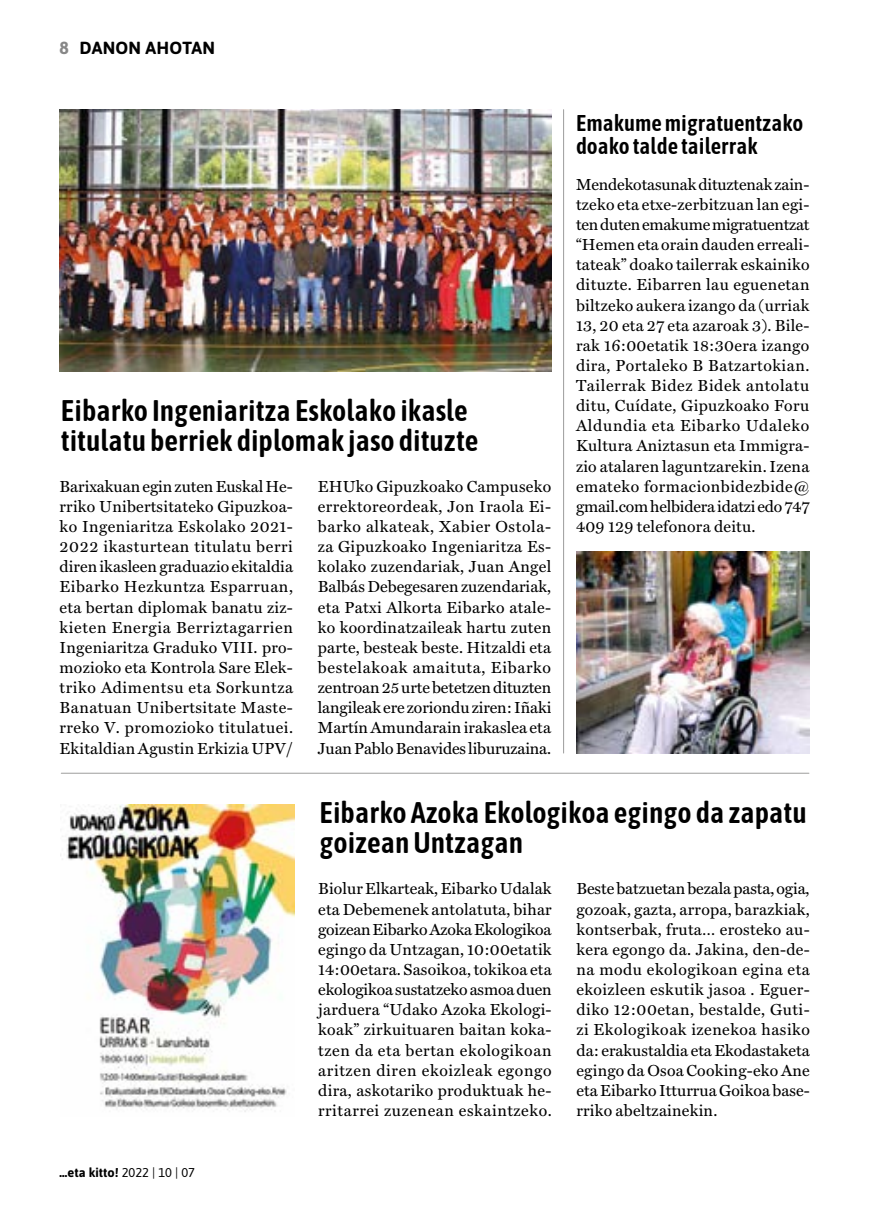
<style>
.page{position:relative;width:869px;height:1216px;background:#fff}
.page>*{position:absolute;margin:0;border:0;box-sizing:border-box;transform-origin:0 0}
.t1{font:600 29.75px/29.8px "Asap Condensed";color:#000}
.t2{font:600 22.75px/22.8px "Asap Condensed";color:#000}
.t3{font:700 17.5px "Asap";letter-spacing:.01em;color:#000}
.t4{font:16.1px/20.1px "Miller Text Roman";letter-spacing:.015em;color:#000;text-align:justify}
.t5{font:700 12.78px "Asap";color:#000}
.s1{color:#878787}
.s2{font-weight:400}
</style>
<div class="page">
<img style="left:62px;top:804px;width:232px;height:308px">
<hr style="left:563px;top:110px;width:1px;height:643px;background:#9d9d9c">
<hr style="left:61px;top:772px;width:747px;height:1px;background:#9d9d9c">
<img style="left:60px;top:109px;width:491px;height:263px">
<img style="left:576px;top:551px;width:233px;height:202px">
<p class="t3" style="left:60px;top:36px;width:157px"><span class="s1">8</span> DANON AHOTAN</p>
<h1 class="t1" style="left:61px;top:395px;width:419px">Eibarko Ingeniaritza Eskolako ikasle titulatu berriek diplomak jaso dituzte</h1>
<p class="t4" style="left:60px;top:476px;width:235px">Barixakuan egin zuten Euskal He&shy;rriko Unibertsitateko Gipuzkoa&shy;ko Ingeniaritza Eskolako 2021- 2022 ikasturtean titulatu berri diren ikasleen graduazio ekitaldia Eibarko Hezkuntza Esparruan, eta bertan diplomak banatu ziz&shy;kieten Energia Berriztagarrien Ingeniaritza Graduko VIII. pro&shy;mozioko eta Kontrola Sare Elek&shy;triko Adimentsu eta Sorkuntza Banatuan Unibertsitate Maste&shy;rreko V. promozioko titulatuei.<br>Ekitaldian Agustin Erkizia UPV/</p>
<p class="t4" style="left:317px;top:476px;width:235px">EHUko Gipuzkoako Campuseko errektoreordeak, Jon Iraola Ei&shy;barko alkateak, Xabier Ostola&shy;za Gipuzkoako Ingeniaritza Es&shy;kolako zuzendariak, Juan Angel Balbás Debegesaren zuzendariak, eta Patxi Alkorta Eibarko atale&shy;ko koordinatzaileak hartu zuten parte, besteak beste. Hitzaldi eta bestelakoak amaituta, Eibarko zentroan 25 urte betetzen dituzten langileak ere zoriondu ziren: Iñaki Martín Amundarain irakaslea eta Juan Pablo Benavides liburuzaina.</p>
<h2 class="t2" style="left:575px;top:111px;width:229px">Emakume migratuentzako doako talde tailerrak</h2>
<p class="t4" style="left:575px;top:174px;width:235px">Mendekotasunak dituztenak zain&shy;tzeko eta etxe-zerbitzuan lan egi&shy;ten duten emakume migratuentzat “Hemen eta orain dauden erreali&shy;tateak” doako tailerrak eskainiko dituzte. Eibarren lau eguenetan biltzeko aukera izango da (urriak 13, 20 eta 27 eta azaroak 3). Bile&shy;rak 16:00etatik 18:30era izango dira, Portaleko B Batzartokian.<br>Tailerrak Bidez Bidek antolatu ditu, Cuídate, Gipuzkoako Foru Aldundia eta Eibarko Udaleko Kultura Aniztasun eta Immigra&shy;zio atalaren laguntzarekin. Izena emateko formacionbidezbide@ gmail.com helbidera idatzi edo 747<br>409 129 telefonora deitu.</p>
<h1 class="t1" style="left:319px;top:796px;width:488px">Eibarko Azoka Ekologikoa egingo da zapatu goizean Untzagan</h1>
<p class="t5" style="left:60px;top:1162px;width:137px">…eta kitto! <span class="s2">2022 | 10 | 07</span></p>
<p class="t4" style="left:318px;top:878px;width:235px">Biolur Elkarteak, Eibarko Udalak eta Debemenek antolatuta, bihar goizean Eibarko Azoka Ekologikoa egingo da Untzagan, 10:00etatik 14:00etara. Sasoikoa, tokikoa eta ekologikoa sustatzeko asmoa duen jarduera “Udako Azoka Ekologi&shy;koak” zirkuituaren baitan koka&shy;tzen da eta bertan ekologikoan aritzen diren ekoizleak egongo dira, askotariko produktuak he&shy;rritarrei zuzenean eskaintzeko.</p>
<p class="t4" style="left:576px;top:878px;width:235px">Beste batzuetan bezala pasta, ogia, gozoak, gazta, arropa, barazkiak, kontserbak, fruta… erosteko au&shy;kera egongo da. Jakina, den-de&shy;na modu ekologikoan egina eta ekoizleen eskutik jasoa . Eguer&shy;diko 12:00etan, bestalde, Guti&shy;zi Ekologikoak izenekoa hasiko da: erakustaldia eta Ekodastaketa egingo da Osoa Cooking-eko Ane eta Eibarko Itturrua Goikoa base&shy;rriko abeltzainekin.</p>
</div>
